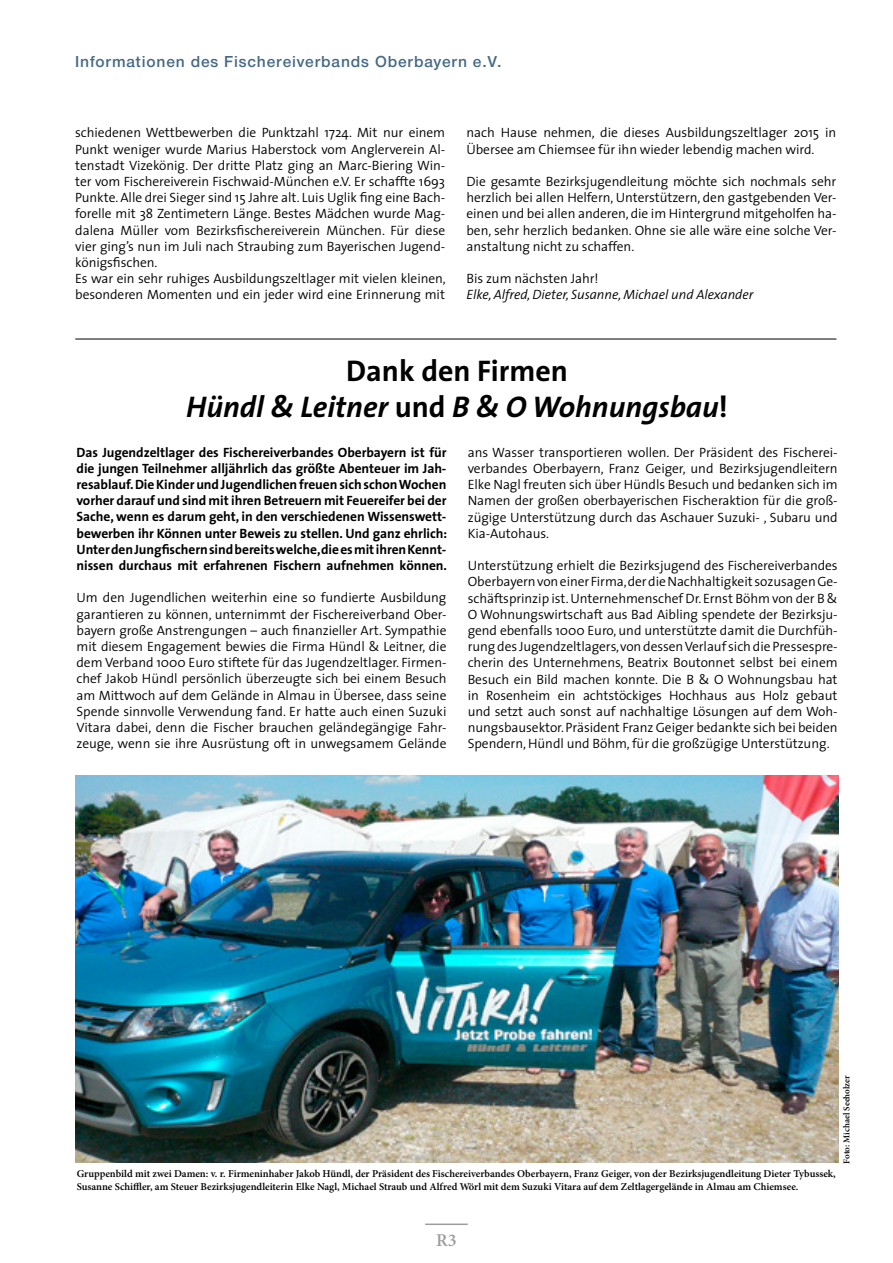
<style>
.page{position:relative;width:893px;height:1263px;background:#fff}
.page>*{position:absolute;margin:0;border:0;box-sizing:border-box;transform-origin:0 0}
.t1{font:italic 700 30px/36px "The Sans";color:#000;text-align:center}
.t2{font:600 18px "Minion Pro";color:#9c9d9d}
.t3{font:600 16.5px "Nimbus Sans Novus T";letter-spacing:.05em;color:#466984}
.t4{font:300 13.5px/16.2px "The Sans";letter-spacing:-.005em;color:#000;text-align:justify}
.t5{font:700 13.5px/16.2px "The Sans";letter-spacing:-.005em;color:#000;text-align:justify}
.t6{font:italic 300 13.5px "The Sans";letter-spacing:-.005em;color:#000}
.t7{font:600 10.5px/12.6px "Minion Pro";color:#000}
.t8{font:600 9px "Minion Pro";letter-spacing:-.005em;color:#000}
.s1{font-style:normal}
</style>
<div class="page">
<hr style="left:75px;top:339px;width:761px;height:1px;background:#000">
<img style="left:76px;top:775px;width:762px;height:387px">
<hr style="left:425px;top:1223px;width:43px;height:2px;background:#9c9d9d">
<p class="t3" style="left:75px;top:52px;width:428px">Informationen des Fischereiverbands Oberbayern e.V.</p>
<p class="t4" style="left:75px;top:124px;width:372px;text-align:left">schiedenen Wettbewerben die Punktzahl 1724. Mit nur einem Punkt weniger wurde Marius Haberstock vom Anglerverein Al&shy;tenstadt Vizekönig. Der dritte Platz ging an Marc-Biering Win&shy;ter vom Fischereiverein Fischwaid-München e.V. Er schaffte 1693<br>Punkte. Alle drei Sieger sind 15 Jahre alt. Luis Uglik fing eine Bach&shy;forelle mit 38 Zentimetern Länge. Bestes Mädchen wurde Mag&shy;dalena Müller vom Bezirksfischereiverein München. Für diese vier ging’s nun im Juli nach Straubing zum Bayerischen Jugend&shy;königsfischen.<br>Es war ein sehr ruhiges Ausbildungszeltlager mit vielen kleinen, besonderen Momenten und ein jeder wird eine Erinnerung mit</p>
<p class="t4" style="left:466px;top:124px;width:371px">nach Hause nehmen, die dieses Ausbildungszeltlager 2015 in<br>Übersee am Chiemsee für ihn wieder lebendig machen wird.</p>
<p class="t4" style="left:466px;top:173px;width:371px">Die gesamte Bezirksjugendleitung möchte sich nochmals sehr herzlich bei allen Helfern, Unterstützern, den gastgebenden Ver&shy;einen und bei allen anderen, die im Hintergrund mitgeholfen ha&shy;ben, sehr herzlich bedanken. Ohne sie alle wäre eine solche Ver&shy;anstaltung nicht zu schaffen.</p>
<p class="t4" style="left:466px;top:270px;width:134px">Bis zum nächsten Jahr!</p>
<p class="t6" style="left:466px;top:284px;width:289px">Elke, Alfred, Dieter, Susanne, Michael und Alexander</p>
<h1 class="t1" style="left:186px;top:352px;width:543px"><span class="s1">Dank den Firmen<br></span>Hündl &amp; Leitner <span class="s1">und</span> B &amp; O Wohnungsbau<span class="s1">!</span></h1>
<p class="t5" style="left:77px;top:444px;width:372px">Das Jugendzeltlager des Fischereiverbandes Oberbayern ist für die jungen Teilnehmer alljährlich das größte Abenteuer im Jah&shy;resablauf. Die Kinder und Jugendlichen freuen sich schon Wochen vorher darauf und sind mit ihren Betreuern mit Feuereifer bei der Sache, wenn es darum geht, in den verschiedenen Wissenswett&shy;bewerben ihr Können unter Beweis zu stellen. Und ganz ehrlich:<br>Unter den Jungfischern sind bereits welche, die es mit ihren Kennt&shy;nissen durchaus mit erfahrenen Fischern aufnehmen können.</p>
<p class="t4" style="left:77px;top:589px;width:371px">Um den Jugendlichen weiterhin eine so fundierte Ausbildung garantieren zu können, unternimmt der Fischereiverband Ober&shy;bayern große Anstrengungen – auch finanzieller Art. Sympathie mit diesem Engagement bewies die Firma Hündl &amp; Leitner, die dem Verband 1000 Euro stiftete für das Jugendzeltlager. Firmen&shy;chef Jakob Hündl persönlich überzeugte sich bei einem Besuch am Mittwoch auf dem Gelände in Almau in Übersee, dass seine Spende sinnvolle Verwendung fand. Er hatte auch einen Suzuki Vitara dabei, denn die Fischer brauchen geländegängige Fahr&shy;zeuge, wenn sie ihre Ausrüstung oft in unwegsamem Gelände</p>
<p class="t4" style="left:468px;top:444px;width:371px">ans Wasser transportieren wollen. Der Präsident des Fischerei&shy;verbandes Oberbayern, Franz Geiger, und Bezirksjugendleitern Elke Nagl freuten sich über Hündls Besuch und bedanken sich im Namen der großen oberbayerischen Fischeraktion für die groß&shy;zügige Unterstützung durch das Aschauer Suzuki- , Subaru und Kia-Autohaus.</p>
<p class="t4" style="left:468px;top:557px;width:371px">Unterstützung erhielt die Bezirksjugend des Fischereiverbandes Oberbayern von einer Firma, der die Nachhaltigkeit sozusagen Ge&shy;schäftsprinzip ist. Unternehmenschef Dr. Ernst Böhm von der B &amp; O Wohnungswirtschaft aus Bad Aibling spendete der Bezirksju&shy;gend ebenfalls 1000 Euro, und unterstützte damit die Durchfüh&shy;rung des Jugendzeltlagers, von dessen Verlauf sich die Pressespre&shy;cherin des Unternehmens, Beatrix Boutonnet selbst bei einem Besuch ein Bild machen konnte. Die B &amp; O Wohnungsbau hat in Rosenheim ein achtstöckiges Hochhaus aus Holz gebaut und setzt auch sonst auf nachhaltige Lösungen auf dem Woh&shy;nungsbausektor. Präsident Franz Geiger bedankte sich bei beiden Spendern, Hündl und Böhm, für die großzügige Unterstützung.</p>
<p class="t8" style="left:841px;top:1164px;width:90px;rotate:-90deg">Foto: Michael Seeholzer</p>
<p class="t7" style="left:77px;top:1168px;width:760px">Gruppenbild mit zwei Damen: v. r. Firmeninhaber Jakob Hündl, der Präsident des Fischereiverbandes Oberbayern, Franz Geiger, von der Bezirksjugendleitung Dieter Tybussek,<br>Susanne Schiffler, am Steuer Bezirksjugendleiterin Elke Nagl, Michael Straub und Alfred Wörl mit dem Suzuki Vitara auf dem Zeltlagergelände in Almau am Chiemsee.</p>
<h2 class="t2" style="left:436px;top:1230px;width:22px">R3</h2>
</div>
